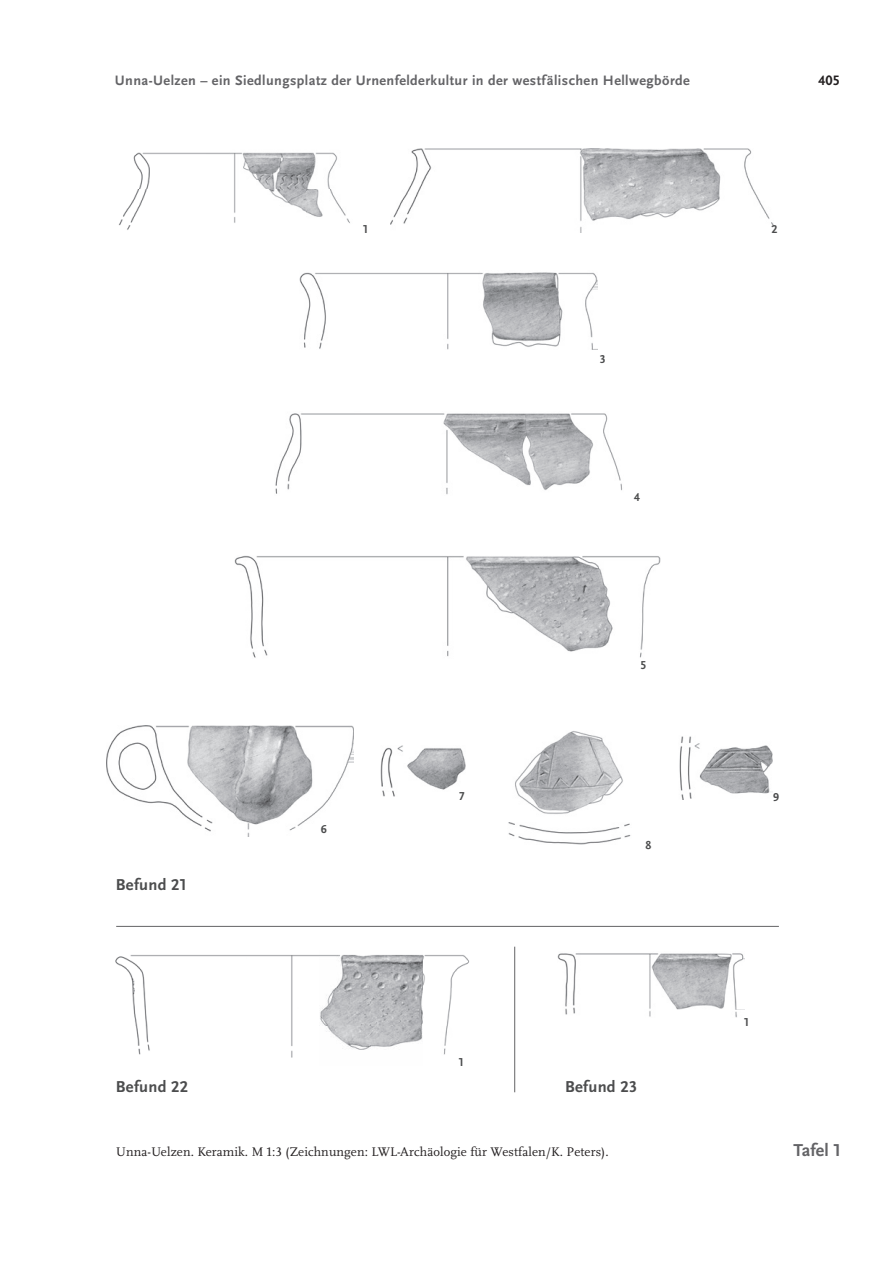
<style>
.page{position:relative;width:893px;height:1263px;background:#fff}
.page>*{position:absolute;margin:0;border:0;box-sizing:border-box;transform-origin:0 0}
.t1{font:18px "Scala Sans Pro Bold 2";color:#636366}
.t2{font:16.5px "Scala Sans Pro Bold 2";letter-spacing:.02em;color:#4b4c4d}
.t3{font:14.25px "Scala Sans Pro Bold 2";letter-spacing:.03em;color:#636366}
.t4{font:14.25px "Scala Sans Pro Bold 2";color:#231f20}
.t5{font:13.05px "Scala Pro";letter-spacing:.005em;color:#231f20}
.t6{font:12px "Scala Sans Pro Bold 2";color:#4b4c4d}
</style>
<div class="page">
<img style="left:235px;top:555px;width:425px;height:103px">
<img style="left:275px;top:413px;width:347px;height:82px">
<img style="left:390px;top:149px;width:383px;height:83px">
<img style="left:381px;top:746px;width:85px;height:51px">
<img style="left:106px;top:726px;width:247px;height:110px">
<img style="left:679px;top:736px;width:93px;height:63px">
<img style="left:508px;top:731px;width:123px;height:114px">
<img style="left:557px;top:953px;width:187px;height:64px">
<img style="left:115px;top:955px;width:354px;height:103px">
<img style="left:119px;top:152px;width:231px;height:78px">
<img style="left:300px;top:272px;width:297px;height:77px">
<hr style="left:116px;top:926px;width:663px;height:1px;background:#636366">
<hr style="left:514px;top:947px;width:1px;height:145px;background:#636366">
<p class="t3" style="left:115px;top:72px;width:577px">Unna-Uelzen – ein Siedlungsplatz der Urnenfelderkultur in der westfälischen Hellwegbörde</p>
<p class="t4" style="left:819px;top:72px;width:23px">405</p>
<p class="t2" style="left:116px;top:875px;width:72px">Befund 21</p>
<p class="t6" style="left:363px;top:222px;width:6px">1</p>
<p class="t6" style="left:321px;top:822px;width:7px">6</p>
<p class="t6" style="left:600px;top:352px;width:7px">3</p>
<p class="t6" style="left:634px;top:490px;width:7px">4</p>
<p class="t6" style="left:641px;top:658px;width:7px">5</p>
<p class="t6" style="left:771px;top:222px;width:7px">2</p>
<p class="t6" style="left:459px;top:789px;width:7px">7</p>
<p class="t6" style="left:773px;top:790px;width:7px">9</p>
<p class="t6" style="left:459px;top:1055px;width:6px">1</p>
<p class="t6" style="left:646px;top:838px;width:7px">8</p>
<p class="t6" style="left:744px;top:1015px;width:6px">1</p>
<p class="t2" style="left:116px;top:1078px;width:74px">Befund 22</p>
<p class="t2" style="left:565px;top:1078px;width:74px">Befund 23</p>
<p class="t5" style="left:116px;top:1144px;width:494px">Unna-Uelzen. Keramik. M 1:3 (Zeichnungen: LWL-Archäologie für Westfalen/K. Peters).</p>
<p class="t1" style="left:794px;top:1140px;width:49px">Tafel 1</p>
</div>
